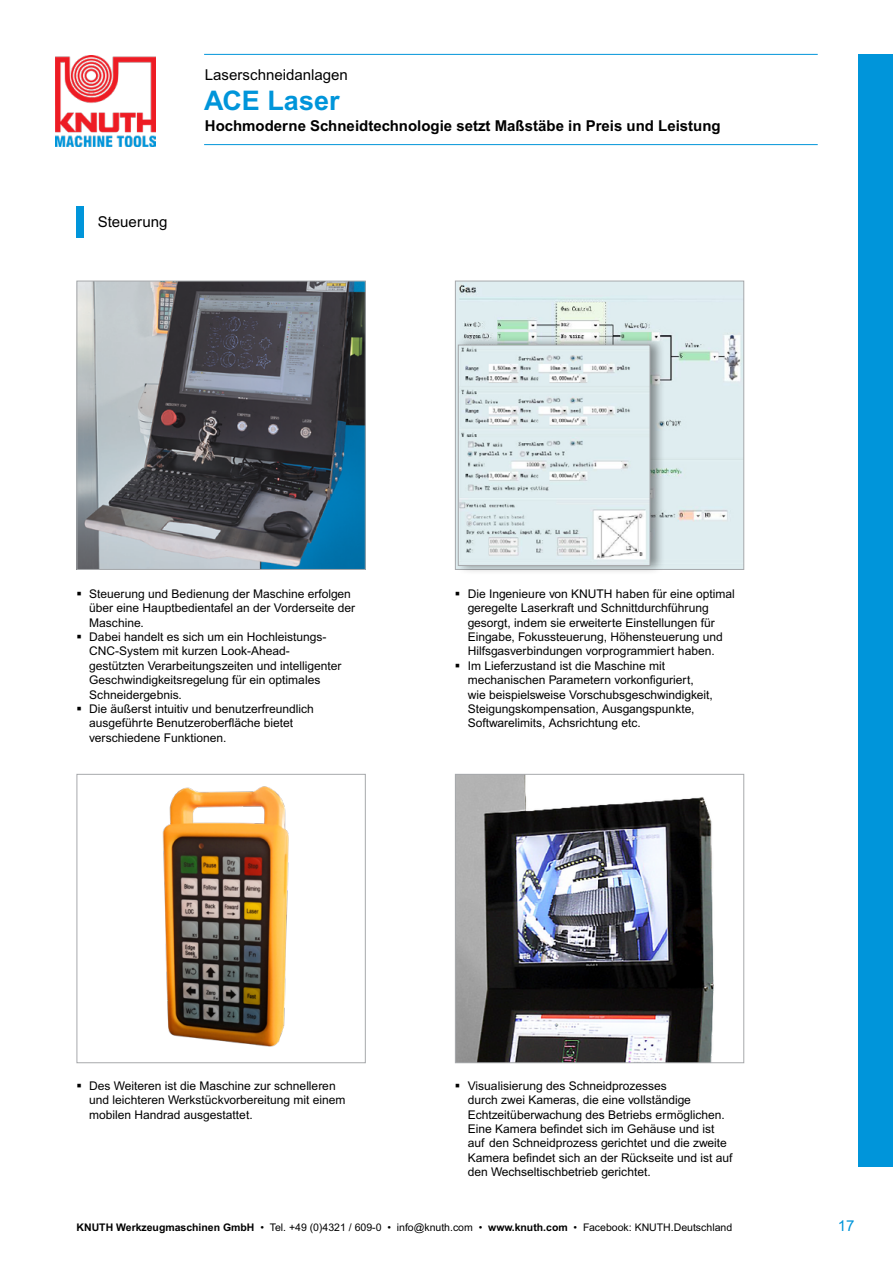
<style>
.page{position:relative;width:893px;height:1263px;background:#fff}
.page>*{position:absolute;margin:0;border:0;box-sizing:border-box;transform-origin:0 0}
.t1{font:700 27px "Arial MT Pro";color:#0095da}
.t2{font:700 15px "Arial MT Pro";color:#000}
.t3{font:15px "Arial MT Pro";color:#000}
.t4{font:15px "Arial MT Pro";color:#0095da}
.t5{font:12px/14.4px "Arial MT Pro";color:#000}
.t6{font:10.5px "Arial MT Pro";color:#000}
.s1{font-weight:700}
</style>
<div class="page">
<img style="left:79px;top:283px;width:285px;height:285px">
<div style="left:77px;top:281px;width:289px;height:289px;border:1px solid #a7a9ac"></div>
<img style="left:457px;top:283px;width:285px;height:285px">
<img style="left:162px;top:786px;width:127px;height:261px">
<div style="left:77px;top:774px;width:289px;height:289px;border:1px solid #a7a9ac"></div>
<img style="left:457px;top:776px;width:257px;height:285px">
<div style="left:455px;top:774px;width:289px;height:289px;border:1px solid #a7a9ac"></div>
<img style="left:56px;top:55px;width:99px;height:91px">
<div style="left:77px;top:206px;width:7px;height:31px;background:#0095da"></div>
<div style="left:859px;top:54px;width:34px;height:1112px;background:#0095da"></div>
<hr style="left:204px;top:54px;width:614px;height:1px;background:#0095da">
<hr style="left:204px;top:144px;width:614px;height:1px;background:#0095da">
<div style="left:455px;top:335px;width:210px;height:240px;background:#000;opacity:.42"></div>
<img style="left:460px;top:347px;width:188px;height:217px">
<div style="left:458px;top:345px;width:192px;height:221px;border:1px solid #a7a9ac"></div>
<p class="t3" style="left:98px;top:213px;width:71px">Steuerung</p>
<p class="t3" style="left:205px;top:66px;width:144px">Laserschneidanlagen</p>
<p class="t2" style="left:205px;top:117px;width:517px">Hochmoderne Schneidtechnologie setzt Maßstäbe in Preis und Leistung</p>
<h1 class="t1" style="left:204px;top:84px;width:137px">ACE Laser</h1>
<p class="t5" style="left:89px;top:587px;width:267px">Steuerung und Bedienung der Maschine erfolgen über eine Hauptbedientafel an der Vorderseite der Maschine.<br>Dabei handelt es sich um ein Hochleistungs-CNC-System mit kurzen Look-Ahead-<br>gestützten Verarbeitungszeiten und intelligenter Geschwindigkeitsregelung für ein optimales Schneidergebnis.<br>Die äußerst intuitiv und benutzerfreundlich ausgeführte Benutzeroberfläche bietet verschiedene Funktionen.</p>
<p class="t5" style="left:468px;top:587px;width:269px">Die Ingenieure von KNUTH haben für eine optimal geregelte Laserkraft und Schnittdurchführung gesorgt, indem sie erweiterte Einstellungen für Eingabe, Fokussteuerung, Höhensteuerung und Hilfsgasverbindungen vorprogrammiert haben.<br>Im Lieferzustand ist die Maschine mit mechanischen Parametern vorkonfiguriert,<br>wie beispielsweise Vorschubsgeschwindigkeit, Steigungskompensation, Ausgangspunkte, Softwarelimits, Achsrichtung etc.</p>
<p class="t5" style="left:89px;top:1079px;width:258px">Des Weiteren ist die Maschine zur schnelleren und leichteren Werkstückvorbereitung mit einem mobilen Handrad ausgestattet.</p>
<p class="t5" style="left:468px;top:1079px;width:266px">Visualisierung des Schneidprozesses<br>durch zwei Kameras, die eine vollständige Echtzeitüberwachung des Betriebs ermöglichen.<br>Eine Kamera befindet sich im Gehäuse und ist auf den Schneidprozess gerichtet und die zweite Kamera befindet sich an der Rückseite und ist auf den Wechseltischbetrieb gerichtet.</p>
<p class="t6" style="left:77px;top:1222px;width:657px"><span class="s1">KNUTH Werkzeugmaschinen GmbH</span> • Tel. +49 (0)4321 / 609-0 • info@knuth.com • <span class="s1">www.knuth.com</span> • Facebook: KNUTH.Deutschland</p>
<p class="t4" style="left:838px;top:1217px;width:18px">17</p>
</div>
